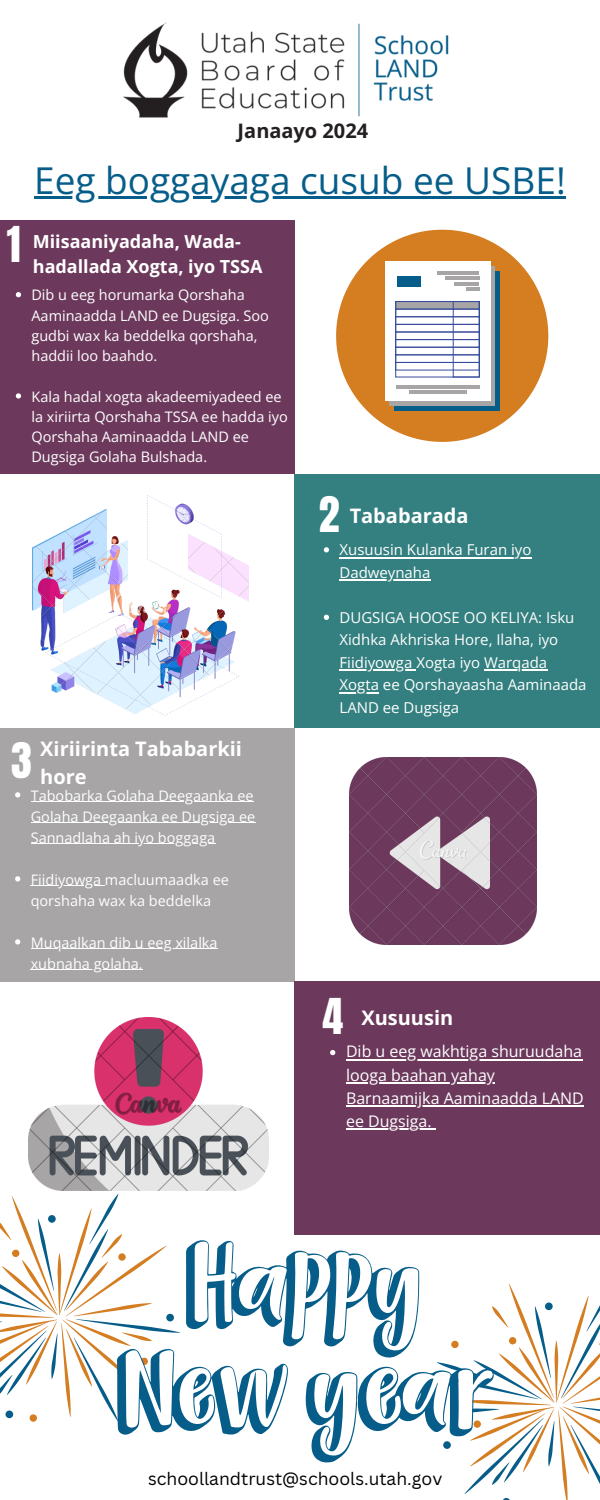
<style>
.page{position:relative;width:600px;height:1500px;background:#fff}
.page>*{position:absolute;margin:0;border:0;box-sizing:border-box;transform-origin:0 0}
.t1{font:42px "Anton";color:#fff}
.t2{font:37px "Open Sans";color:#065d89}
.t3{font:700 20px/27.8px "Open Sans";color:#fff}
.t4{font:700 20px "Open Sans";color:#231f20}
.t5{font:700 18px/24.8px "Open Sans";color:#fff}
.t6{font:17.5px "Canva Sans";color:#000}
.t7{font:16px/23.2px "Open Sans";color:#fff}
.t8{font:15px/22.5px "Open Sans";color:#fff}
.t9{font:14.5px/20.2px "Open Sans";color:#fff}
</style>
<div class="page">
<img style="left:123px;top:22px;width:326px;height:96px">
<svg style="left:0;top:1194px;width:600px;height:306px"></svg>
<div style="left:0;top:220px;width:294px;height:254px;background:#6c395c"></div>
<div style="left:0;top:728px;width:294px;height:254px;background:#a7a5a5"></div>
<div style="left:294px;top:474px;width:306px;height:254px;background:#347f7f"></div>
<div style="left:294px;top:982px;width:306px;height:253px;background:#6c395c"></div>
<img style="left:28px;top:1018px;width:240px;height:172px">
<img style="left:350px;top:758px;width:186px;height:187px">
<img style="left:32px;top:495px;width:216px;height:220px">
<svg style="left:336px;top:230px;width:212px;height:212px;fill:#d47d21"></svg>
<svg style="left:394px;top:271px;width:105px;height:139px"></svg>
<svg style="left:389px;top:266px;width:105px;height:139px"></svg>
<div style="left:385px;top:261px;width:105px;height:139px;background:#fff"></div>
<div style="left:396px;top:302px;width:83px;height:7px;background:#a7a5a5"></div>
<div style="left:396px;top:301px;width:84px;height:76px;border:1px solid #364b9b"></div>
<div style="left:396px;top:301px;width:83px;height:8px;border:1px solid #364b9b"></div>
<div style="left:396px;top:309px;width:83px;height:8px;border:1px solid #364b9b"></div>
<div style="left:396px;top:324px;width:83px;height:8px;border:1px solid #364b9b"></div>
<div style="left:396px;top:332px;width:83px;height:8px;border:1px solid #364b9b"></div>
<div style="left:396px;top:347px;width:83px;height:8px;border:1px solid #364b9b"></div>
<div style="left:396px;top:362px;width:83px;height:8px;border:1px solid #364b9b"></div>
<div style="left:453px;top:301px;width:26px;height:76px;border:1px solid #364b9b"></div>
<div style="left:397px;top:276px;width:24px;height:11px;background:#065d89"></div>
<hr style="left:438px;top:271px;width:41px;height:4px;background:#a7a5a5">
<hr style="left:396px;top:385px;width:83px;height:4px;background:#a7a5a5">
<hr style="left:409px;top:390px;width:57px;height:4px;background:#a7a5a5">
<hr style="left:445px;top:276px;width:34px;height:4px;background:#a7a5a5">
<hr style="left:455px;top:282px;width:24px;height:3px;background:#a7a5a5">
<hr style="left:466px;top:287px;width:13px;height:4px;background:#a7a5a5">
<svg style="left:15px;top:792px;width:5px;height:6px"></svg>
<hr style="left:31px;top:801px;width:223px;height:1px;background:#fff">
<hr style="left:31px;top:822px;width:224px;height:1px;background:#fff">
<hr style="left:31px;top:843px;width:184px;height:1px;background:#fff">
<svg style="left:15px;top:876px;width:5px;height:6px"></svg>
<hr style="left:31px;top:885px;width:74px;height:1px;background:#fff">
<svg style="left:15px;top:939px;width:5px;height:6px"></svg>
<hr style="left:31px;top:948px;width:187px;height:1px;background:#fff">
<hr style="left:31px;top:969px;width:112px;height:1px;background:#fff">
<svg style="left:330px;top:1050px;width:5px;height:5px"></svg>
<hr style="left:346px;top:1059px;width:236px;height:1px;background:#fff">
<hr style="left:346px;top:1082px;width:149px;height:2px;background:#fff">
<hr style="left:346px;top:1105px;width:238px;height:2px;background:#fff">
<hr style="left:346px;top:1129px;width:86px;height:1px;background:#fff">
<svg style="left:16px;top:292px;width:5px;height:5px"></svg>
<svg style="left:16px;top:393px;width:5px;height:6px"></svg>
<hr style="left:34px;top:196px;width:532px;height:3px;background:#065d89">
<svg style="left:324px;top:547px;width:5px;height:5px"></svg>
<hr style="left:340px;top:557px;width:192px;height:1px;background:#fff">
<hr style="left:340px;top:579px;width:91px;height:2px;background:#fff">
<svg style="left:324px;top:615px;width:5px;height:5px"></svg>
<hr style="left:340px;top:669px;width:76px;height:2px;background:#fff">
<hr style="left:484px;top:669px;width:63px;height:2px;background:#fff">
<hr style="left:340px;top:692px;width:39px;height:1px;background:#fff">
<p class="t4" style="left:238px;top:117px;width:132px">Janaayo 2024</p>
<p class="t1" style="left:7px;top:214px;width:15px">1</p>
<p class="t2" style="left:34px;top:154px;width:533px">Eeg boggayaga cusub ee USBE!</p>
<p class="t5" style="left:33px;top:229px;width:231px">Miisaaniyadaha, Wada&shy;hadallada Xogta, iyo TSSA</p>
<p class="t9" style="left:31px;top:285px;width:239px">Dib u eeg horumarka Qorshaha<br>Aaminaadda LAND ee Dugsiga. Soo gudbi wax ka beddelka qorshaha, haddii loo baahdo.</p>
<p class="t9" style="left:31px;top:386px;width:258px">Kala hadal xogta akadeemiyadeed ee la xiriirta Qorshaha TSSA ee hadda iyo<br>Qorshaha Aaminaadda LAND ee<br>Dugsiga Golaha Bulshada.</p>
<p class="t1" style="left:319px;top:484px;width:22px">2</p>
<p class="t3" style="left:350px;top:501px;width:120px">Tababarada</p>
<p class="t8" style="left:340px;top:538px;width:193px">Xusuusin Kulanka Furan iyo<br>Dadweynaha</p>
<p class="t8" style="left:340px;top:606px;width:249px">DUGSIGA HOOSE OO KELIYA: Isku<br>Xidhka Akhriska Hore, Ilaha, iyo<br>Fiidiyowga Xogta iyo Warqada<br>Xogta ee Qorshayaasha Aaminaada<br>LAND ee Dugsiga</p>
<p class="t1" style="left:11px;top:731px;width:22px">3</p>
<p class="t3" style="left:40px;top:734px;width:203px">Xiriirinta Tababarkii hore</p>
<p class="t9" style="left:31px;top:784px;width:226px;line-height:21px;text-align:justify">Tabobarka Golaha Deegaanka ee Golaha Deegaanka ee Dugsiga ee Sannadlaha ah iyo boggaga</p>
<p class="t9" style="left:31px;top:868px;width:200px;line-height:21px">Fiidiyowga macluumaadka ee qorshaha wax ka beddelka</p>
<p class="t9" style="left:31px;top:931px;width:188px;line-height:21px">Muqaalkan dib u eeg xilalka xubnaha golaha.</p>
<p class="t1" style="left:323px;top:986px;width:22px">4</p>
<p class="t3" style="left:361px;top:1003px;width:93px">Xusuusin</p>
<p class="t7" style="left:346px;top:1040px;width:239px">Dib u eeg wakhtiga shuruudaha looga baahan yahay<br>Barnaamijka Aaminaadda LAND ee Dugsiga.</p>
<p class="t6" style="left:148px;top:1466px;width:296px">schoollandtrust@schools.utah.gov</p>
</div>
